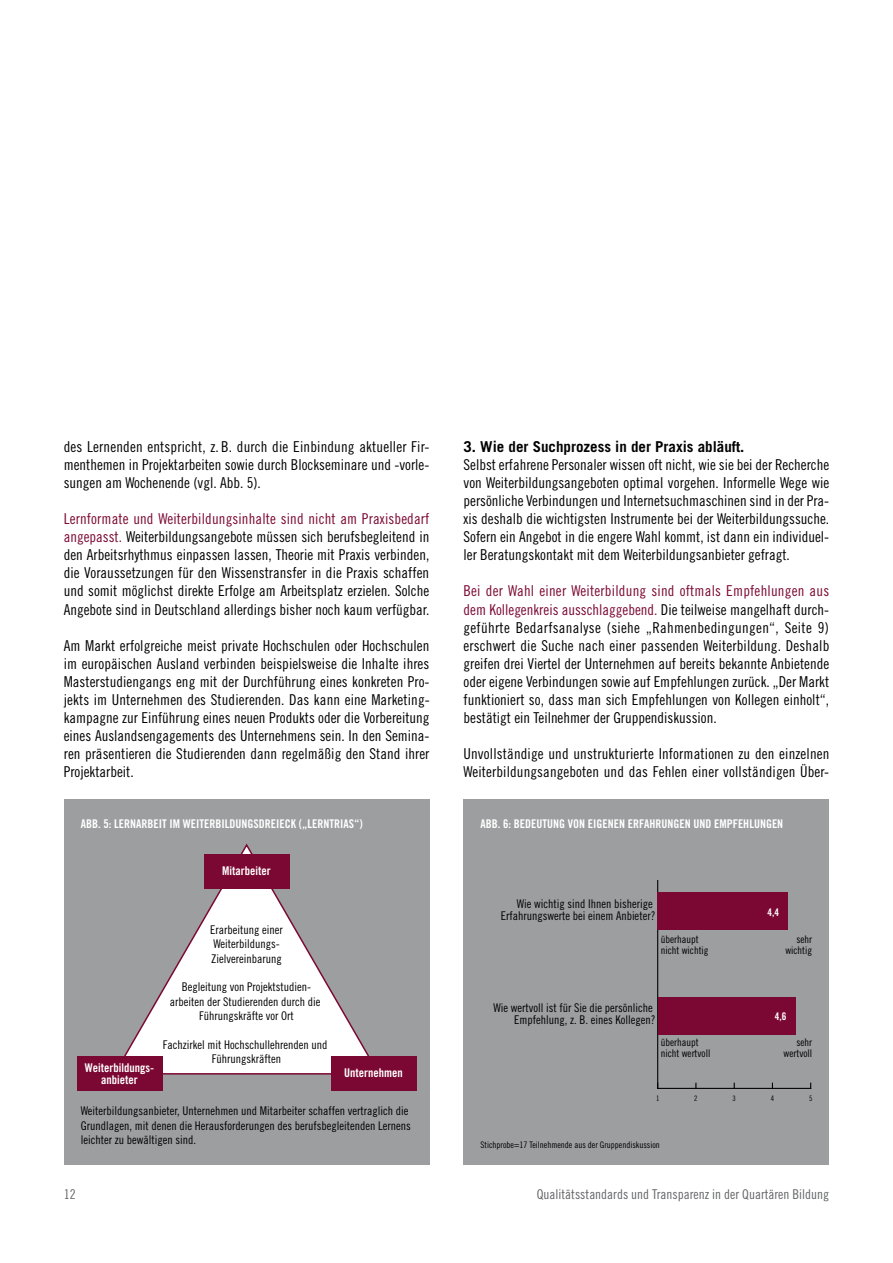
<style>
.page{position:relative;width:893px;height:1263px;background:#fff}
.page>*{position:absolute;margin:0;border:0;box-sizing:border-box;transform-origin:0 0}
.t1{font:15px/18.1px "Trade Gothic LT Std Cn 18";color:#000;text-align:justify}
.t2{font:700 15px "Trade Gothic LT Std";color:#000}
.t3{font:13.5px "Trade Gothic LT Std Cn 18";color:#646567}
.t4{font:12px/14.4px "Trade Gothic LT Std Cn 18";color:#000;text-align:right}
.t5{font:12px/12px "Trade Gothic LT Std Bd Cn 20";color:#fff;text-align:center}
.t6{font:10.5px/10.5px "Trade Gothic LT Std Cn 18";color:#000}
.t7{font:10.5px "Trade Gothic LT Std Bd Cn 20";color:#fff}
.t8{font:9px "Trade Gothic LT Std Cn 18";color:#000}
.t9{font:7.5px "Trade Gothic LT Std Cn 18";color:#000}
.s1{color:#7b0832}
</style>
<div class="page">
<div style="left:463px;top:799px;width:366px;height:366px;background:#9c9e9f"></div>
<hr style="left:658px;top:1088px;width:153px;height:1px;background:#000">
<hr style="left:657px;top:880px;width:1px;height:208px;background:#000">
<div style="left:658px;top:892px;width:130px;height:37px;background:#7b0832"></div>
<div style="left:658px;top:997px;width:137px;height:37px;background:#7b0832"></div>
<div style="left:64px;top:799px;width:365px;height:366px;background:#9c9e9f"></div>
<svg style="left:124px;top:843px;width:246px;height:233px"></svg>
<div style="left:77px;top:1056px;width:85px;height:35px;background:#7b0832"></div>
<div style="left:331px;top:1056px;width:85px;height:35px;background:#7b0832"></div>
<div style="left:204px;top:854px;width:85px;height:35px;background:#7b0832"></div>
<p class="t1" style="left:64px;top:437px;width:367px">des Lernenden entspricht, z. B. durch die Einbindung aktueller Fir&shy;menthemen in Projektarbeiten sowie durch Blockseminare und -vorle&shy;sungen am Wochenende (vgl. Abb. 5).</p>
<p class="t1" style="left:64px;top:510px;width:367px"><span class="s1">Lernformate und Weiterbildungsinhalte sind nicht am Praxisbedarf angepasst.</span> Weiterbildungsangebote müssen sich berufsbegleitend in den Arbeitsrhythmus einpassen lassen, Theorie mit Praxis verbinden, die Voraussetzungen für den Wissenstransfer in die Praxis schaffen und somit möglichst direkte Erfolge am Arbeitsplatz erzielen. Solche Angebote sind in Deutschland allerdings bisher noch kaum verfügbar.</p>
<p class="t1" style="left:64px;top:636px;width:367px">Am Markt erfolgreiche meist private Hochschulen oder Hochschulen im europäischen Ausland verbinden beispielsweise die Inhalte ihres Masterstudiengangs eng mit der Durchführung eines konkreten Pro&shy;jekts im Unternehmen des Studierenden. Das kann eine Marketing&shy;kampagne zur Einführung eines neuen Produkts oder die Vorbereitung eines Auslandsengagements des Unternehmens sein. In den Semina&shy;ren präsentieren die Studierenden dann regelmäßig den Stand ihrer Projektarbeit.</p>
<p class="t5" style="left:81px;top:817px;width:283px">ABB. 5: LERNARBEIT IM WEITERBILDUNGSDREIECK („LERNTRIAS“)</p>
<p class="t5" style="left:222px;top:865px;width:50px">Mitarbeiter</p>
<p class="t4" style="left:210px;top:922px;width:74px;text-align:left">Erarbeitung einer<br>Weiterbildungs-<br>Zielvereinbarung</p>
<p class="t4" style="left:170px;top:980px;width:152px;text-align:center">Begleitung von Projektstudien&shy;arbeiten der Studierenden durch die<br>Führungskräfte vor Ort</p>
<p class="t4" style="left:163px;top:1037px;width:166px;text-align:center">Fachzirkel mit Hochschullehrenden und<br>Führungskräften</p>
<p class="t5" style="left:85px;top:1061px;width:71px">Weiterbildungs&shy;anbieter</p>
<p class="t5" style="left:344px;top:1067px;width:60px">Unternehmen</p>
<p class="t4" style="left:81px;top:1104px;width:331px;text-align:left">Weiterbildungsanbieter, Unternehmen und Mitarbeiter schaffen vertraglich die<br>Grundlagen, mit denen die Herausforderungen des berufsbegleitenden Lernens leichter zu bewältigen sind.</p>
<p class="t2" style="left:463px;top:437px;width:282px">3. Wie der Suchprozess in der Praxis abläuft.</p>
<p class="t1" style="left:463px;top:455px;width:367px">Selbst erfahrene Personaler wissen oft nicht, wie sie bei der Recherche von Weiterbildungsangeboten optimal vorgehen. Informelle Wege wie persönliche Verbindungen und Internetsuchmaschinen sind in der Pra&shy;xis deshalb die wichtigsten Instrumente bei der Weiterbildungssuche.<br>Sofern ein Angebot in die engere Wahl kommt, ist dann ein individuel&shy;ler Beratungskontakt mit dem Weiterbildungsanbieter gefragt.</p>
<p class="t1" style="left:463px;top:582px;width:367px"><span class="s1">Bei der Wahl einer Weiterbildung sind oftmals Empfehlungen aus dem Kollegenkreis ausschlaggebend.</span> Die teilweise mangelhaft durch&shy;geführte Bedarfsanalyse (siehe „Rahmenbedingungen“, Seite 9) erschwert die Suche nach einer passenden Weiterbildung. Deshalb greifen drei Viertel der Unternehmen auf bereits bekannte Anbietende oder eigene Verbindungen sowie auf Empfehlungen zurück. „Der Markt funktioniert so, dass man sich Empfehlungen von Kollegen einholt“, bestätigt ein Teilnehmer der Gruppendiskussion.</p>
<p class="t1" style="left:463px;top:744px;width:368px">Unvollständige und unstrukturierte Informationen zu den einzelnen<br>Weiterbildungsangeboten und das Fehlen einer vollständigen Über-</p>
<p class="t5" style="left:480px;top:817px;width:304px">ABB. 6: BEDEUTUNG VON EIGENEN ERFAHRUNGEN UND EMPFEHLUNGEN</p>
<p class="t4" style="left:501px;top:898px;width:156px;line-height:12px">Wie wichtig sind Ihnen bisherige<br>Erfahrungswerte bei einem Anbieter?</p>
<p class="t7" style="left:767px;top:906px;width:13px">4,4</p>
<p class="t6" style="left:661px;top:934px;width:49px">überhaupt nicht wichtig</p>
<p class="t6" style="left:785px;top:934px;width:28px;text-align:right">sehr wichtig</p>
<p class="t4" style="left:493px;top:1002px;width:163px;line-height:12px">Wie wertvoll ist für Sie die persönliche<br>Empfehlung, z. B. eines Kollegen?</p>
<p class="t7" style="left:775px;top:1010px;width:13px">4,6</p>
<p class="t6" style="left:661px;top:1037px;width:51px">überhaupt nicht wertvoll</p>
<p class="t6" style="left:784px;top:1037px;width:30px;text-align:right">sehr wertvoll</p>
<p class="t9" style="left:656px;top:1094px;width:5px">1</p>
<p class="t9" style="left:694px;top:1094px;width:5px">2</p>
<p class="t9" style="left:732px;top:1094px;width:5px">3</p>
<p class="t9" style="left:771px;top:1094px;width:5px">4</p>
<p class="t9" style="left:809px;top:1094px;width:5px">5</p>
<p class="t8" style="left:480px;top:1139px;width:181px">Stichprobe=17 Teilnehmende aus der Gruppendiskussion</p>
<p class="t3" style="left:64px;top:1186px;width:13px">12</p>
<p class="t3" style="left:537px;top:1186px;width:294px">Qualitätsstandards und Transparenz in der Quartären Bildung</p>
</div>
